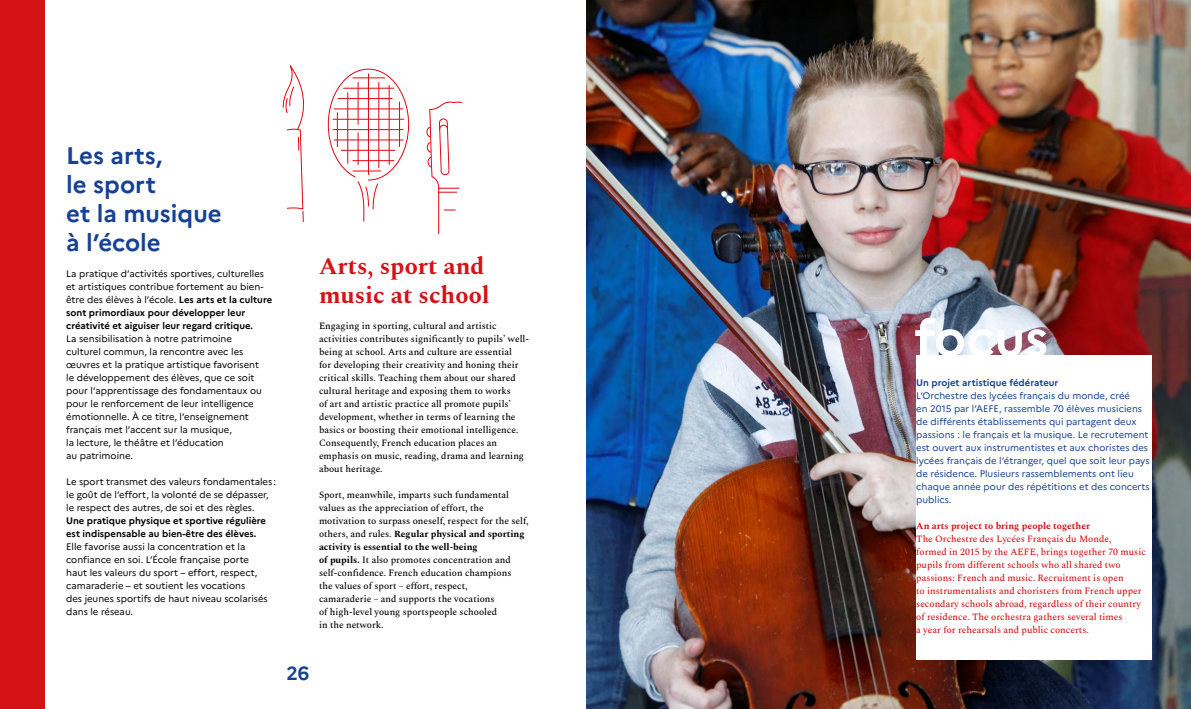
<style>
.page{position:relative;width:1191px;height:709px;background:#fff}
.page>*{position:absolute;margin:0;border:0;box-sizing:border-box;transform-origin:0 0}
.t1{font:700 51px "Marianne";color:#fff}
.t2{font:700 24px/28.8px "Marianne";color:#164194}
.t3{font:700 24px/28.8px "Spectral";color:#d51317}
.t4{font:700 19px "Marianne";color:#164194}
.t5{font:500 9.5px/13px "Spectral";color:#000}
.t6{font:9.5px/13px "Marianne";color:#000}
.t7{font:9.5px/13px "Marianne";color:#164194}
.t8{font:500 9.5px/13px "Spectral";color:#d51317}
.t9{font:700 9.5px/13px "Marianne";color:#000}
.t10{font:700 9.5px "Spectral";color:#d51317}
.t11{font:700 9.5px "Marianne";color:#164194}
.s1{font-weight:700}
</style>
<div class="page">
<img style="left:587px;top:0;width:604px;height:709px">
<div style="left:916px;top:355px;width:235px;height:304px;background:#fff"></div>
<div style="left:0;top:0;width:45px;height:709px;background:#d51317"></div>
<hr style="left:438px;top:192px;width:1px;height:42px;background:#e30613">
<svg style="left:327px;top:68px;width:82px;height:154px"></svg>
<svg style="left:283px;top:66px;width:21px;height:157px"></svg>
<svg style="left:426px;top:101px;width:36px;height:92px"></svg>
<h2 class="t2" style="left:66px;top:141px;width:157px">Les arts,<br>le sport<br>et la musique à l’école</h2>
<p class="t6" style="left:66px;top:266px;width:207px">La pratique d’activités sportives, culturelles et artistiques contribue fortement au bien&shy;être des élèves à l’école. <span class="s1">Les arts et la culture sont primordiaux pour développer leur créativité et aiguiser leur regard critique.</span></p>
<p class="t6" style="left:66px;top:331px;width:197px">La sensibilisation à notre patrimoine culturel commun, la rencontre avec les œuvres et la pratique artistique favorisent le développement des élèves, que ce soit pour l’apprentissage des fondamentaux ou pour le renforcement de leur intelligence émotionnelle. À ce titre, l’enseignement français met l’accent sur la musique,<br>la lecture, le théâtre et l’éducation<br>au patrimoine.</p>
<p class="t6" style="left:66px;top:474px;width:211px">Le sport transmet des valeurs fondamentales: le goût de l’effort, la volonté de se dépasser, le respect des autres, de soi et des règles.</p>
<p class="t9" style="left:66px;top:513px;width:201px">Une pratique physique et sportive régulière est indispensable au bien-être des élèves.</p>
<p class="t6" style="left:66px;top:539px;width:203px">Elle favorise aussi la concentration et la confiance en soi. L’École française porte haut les valeurs du sport – effort, respect, camaraderie – et soutient les vocations<br>des jeunes sportifs de haut niveau scolarisés dans le réseau.</p>
<h2 class="t3" style="left:319px;top:250px;width:172px">Arts, sport and music at school</h2>
<p class="t5" style="left:319px;top:319px;width:211px">Engaging in sporting, cultural and artistic activities contributes significantly to pupils’ well&shy;being at school. Arts and culture are essential<br>for developing their creativity and honing their critical skills. Teaching them about our shared cultural heritage and exposing them to works<br>of art and artistic practice all promote pupils’ development, whether in terms of learning the basics or boosting their emotional intelligence.<br>Consequently, French education places an emphasis on music, reading, drama and learning about heritage.</p>
<p class="t5" style="left:319px;top:488px;width:211px">Sport, meanwhile, imparts such fundamental values as the appreciation of effort, the motivation to surpass oneself, respect for the self, others, and rules. <span class="s1">Regular physical and sporting activity is essential to the well-being<br>of pupils.</span> It also promotes concentration and self-confidence. French education champions<br>the values of sport – effort, respect,<br>camaraderie – and supports the vocations<br>of high-level young sportspeople schooled<br>in the network.</p>
<h3 class="t4" style="left:286px;top:661px;width:24px">26</h3>
<h1 class="t1" style="left:914px;top:306px;width:135px">focus</h1>
<p class="t11" style="left:916px;top:377px;width:144px">Un projet artistique fédérateur</p>
<p class="t7" style="left:916px;top:389px;width:235px">L’Orchestre des lycées français du monde, créé<br>en 2015 par l’AEFE, rassemble 70 élèves musiciens de différents établissements qui partagent deux passions : le français et la musique. Le recrutement est ouvert aux instrumentistes et aux choristes des lycées français de l’étranger, quel que soit leur pays de résidence. Plusieurs rassemblements ont lieu chaque année pour des répétitions et des concerts publics.</p>
<p class="t10" style="left:916px;top:519px;width:175px">An arts project to bring people together</p>
<p class="t8" style="left:916px;top:532px;width:231px">The Orchestre des Lycées Français du Monde,<br>formed in 2015 by the AEFE, brings together 70 music pupils from different schools who all shared two passions: French and music. Recruitment is open<br>to instrumentalists and choristers from French upper secondary schools abroad, regardless of their country of residence. The orchestra gathers several times<br>a year for rehearsals and public concerts.</p>
</div>
